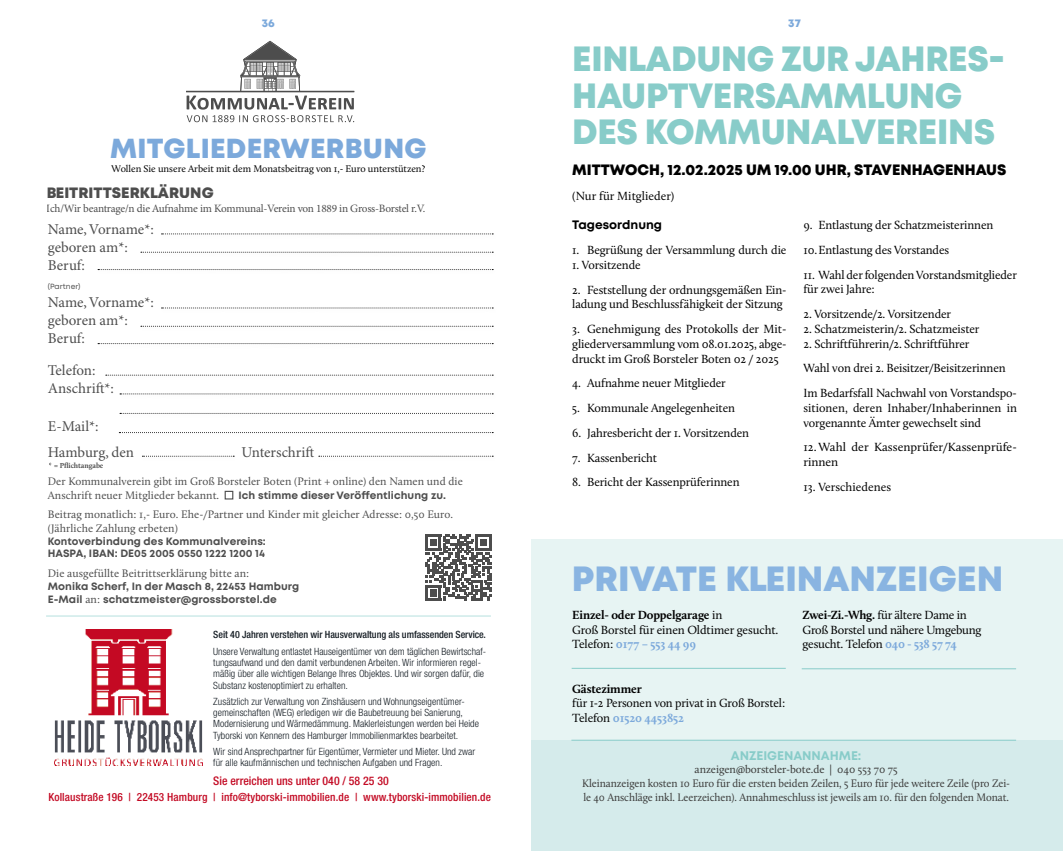
<style>
.page{position:relative;width:1063px;height:851px;background:#fff}
.page>*{position:absolute;margin:0;border:0;box-sizing:border-box;transform-origin:0 0}
.t1{font:800 35px/36.2px "Mont";letter-spacing:-.01em;color:#88ccc9}
.t2{font:800 35px "Mont";color:#89b4e1}
.t3{font:800 27.5px "Mont";letter-spacing:.01em;color:#7ca9db}
.t4{font:15px/18px "Minion Pro";letter-spacing:-.005em;color:#000}
.t5{font:800 15px "Mont";color:#000}
.t6{font:700 12.5px "Mont";letter-spacing:-.005em;color:#88ccc9}
.t7{font:12.25px/14.8px "Calluna";letter-spacing:-.01em;color:#000}
.t8{font:700 12.25px "Mont";color:#000}
.t9{font:700 12.25px "Calluna";letter-spacing:-.01em;color:#000}
.t10{font:500 condensed 11.88px "Helvetica Neue LT";color:#c30923}
.t11{font:11.25px/13.5px "Calluna";letter-spacing:.005em;color:#000}
.t12{font:11.25px/13.8px "Calluna";letter-spacing:-.005em;color:#3b3b3a;text-align:center}
.t13{font:500 condensed 11.25px "Helvetica Neue LT";letter-spacing:.01em;color:#c30923}
.t14{font:11.25px "Minion Pro";letter-spacing:-.025em;color:#000}
.t15{font:800 11.25px "Mont";color:#7ca9db}
.t16{font:700 10.62px/13.5px "Mont";letter-spacing:.005em;color:#000}
.t17{font:700 10.62px/12.8px "Mont";letter-spacing:.005em;color:#000;scale:.96 1}
.t18{font:300 condensed 10px/11.2px "Helvetica Neue LT";letter-spacing:.005em;color:#131b22}
.t19{font:10px "Calluna";letter-spacing:-.005em;color:#000}
.t20{font:500 condensed 10px "Helvetica Neue LT";letter-spacing:-.005em;color:#131b22}
.t21{font:700 7.5px "Calluna";letter-spacing:-.01em;color:#000}
.t22{font:7.5px "Mont";color:#000}
.s1{font-family:"Minion Pro";font-weight:400;font-size:10px}
.s2{font-family:"Calluna";font-weight:400;font-size:11.25px}
.s3{font-weight:700}
.s4{font-weight:700;color:#7ca9db}
</style>
<div class="page">
<svg style="left:425px;top:534px;width:67px;height:67px"></svg>
<svg style="left:186px;top:41px;width:168px;height:81px"></svg>
<hr style="left:46px;top:615px;width:445px;height:1px;background:#88ccc9">
<img style="left:54px;top:720px;width:148px;height:45px">
<img style="left:85px;top:629px;width:88px;height:86px">
<div style="left:160px;top:232px;width:338px;height:8px;background:#000;opacity:.32"></div>
<svg style="left:162px;top:233px;width:331px;height:1px"></svg>
<div style="left:139px;top:250px;width:359px;height:8px;background:#000;opacity:.32"></div>
<svg style="left:141px;top:252px;width:352px;height:1px"></svg>
<svg style="left:98px;top:269px;width:395px;height:1px"></svg>
<div style="left:160px;top:306px;width:338px;height:8px;background:#000;opacity:.32"></div>
<svg style="left:162px;top:307px;width:331px;height:1px"></svg>
<div style="left:139px;top:324px;width:359px;height:8px;background:#000;opacity:.32"></div>
<svg style="left:141px;top:326px;width:352px;height:1px"></svg>
<svg style="left:98px;top:343px;width:395px;height:1px"></svg>
<div style="left:104px;top:373px;width:394px;height:8px;background:#000;opacity:.32"></div>
<svg style="left:106px;top:375px;width:387px;height:1px"></svg>
<div style="left:118px;top:392px;width:380px;height:7px;background:#000;opacity:.32"></div>
<svg style="left:120px;top:393px;width:373px;height:1px"></svg>
<svg style="left:119px;top:432px;width:374px;height:1px"></svg>
<svg style="left:120px;top:413px;width:373px;height:1px"></svg>
<div style="left:141px;top:454px;width:98px;height:8px;background:#000;opacity:.32"></div>
<svg style="left:142px;top:456px;width:92px;height:1px"></svg>
<div style="left:317px;top:454px;width:181px;height:8px;background:#000;opacity:.32"></div>
<svg style="left:319px;top:456px;width:174px;height:1px"></svg>
<div style="left:531px;top:539px;width:532px;height:239px;background:#e7f4f3"></div>
<hr style="left:802px;top:668px;width:214px;height:1px;background:#88ccc9">
<hr style="left:572px;top:668px;width:214px;height:1px;background:#88ccc9">
<div style="left:531px;top:740px;width:532px;height:110px;background:#d5ebeb"></div>
<hr style="left:571px;top:739px;width:445px;height:1px;background:#88ccc9">
<p class="t15" style="left:262px;top:16px;width:14px">36</p>
<p class="t15" style="left:788px;top:16px;width:14px">37</p>
<h2 class="t3" style="left:110px;top:130px;width:318px">MITGLIEDERWERBUNG</h2>
<p class="t19" style="left:112px;top:162px;width:315px">Wollen Sie unsere Arbeit mit dem Monatsbeitrag von 1,- Euro unterstützen?</p>
<p class="t5" style="left:46px;top:182px;width:169px">BEITRITTSERKLÄRUNG</p>
<p class="t4" style="left:48px;top:220px;width:108px">Name, Vorname*: geboren am*:<br>Beruf:</p>
<p class="t22" style="left:48px;top:281px;width:34px">(Partner)</p>
<p class="t4" style="left:48px;top:294px;width:108px">Name, Vorname*: geboren am*:<br>Beruf:</p>
<p class="t4" style="left:48px;top:361px;width:68px">Telefon:<br>Anschrift*:</p>
<p class="t4" style="left:48px;top:413px;width:88px;line-height:26.2px">E-Mail*:<br>Hamburg, den</p>
<p class="t14" style="left:47px;top:202px;width:380px">Ich/Wir beantrage/n die Aufnahme im Kommunal-Verein von 1889 in Gross-Borstel r.V.</p>
<p class="t4" style="left:241px;top:444px;width:74px">Unterschrift</p>
<p class="t21" style="left:49px;top:460px;width:56px"><span class="s1">*</span> = Pflichtangabe</p>
<p class="t11" style="left:48px;top:474px;width:417px">Der Kommunalverein gibt im Groß Borsteler Boten (Print + online) den Namen und die<br>Anschrift neuer Mitglieder bekannt.</p>
<p class="t16" style="left:239px;top:488px;width:209px">Ich stimme dieser Veröffentlichung zu.</p>
<p class="t11" style="left:48px;top:507px;width:407px">Beitrag monatlich: 1,- Euro. Ehe-/Partner und Kinder mit gleicher Adresse: 0,50 Euro. (Jährliche Zahlung erbeten)</p>
<p class="t17" style="left:48px;top:534px;width:229px">Kontoverbindung des Kommunalvereins:<br>HASPA, IBAN: DE05 2005 0550 1222 1200 14</p>
<p class="t11" style="left:48px;top:566px;width:203px">Die ausgefüllte Beitrittserklärung bitte an:</p>
<p class="t16" style="left:48px;top:579px;width:253px">Monika Scherf, In der Masch 8, 22453 Hamburg<br>E-Mail <span class="s2">an:</span> schatzmeister@grossborstel.de</p>
<p class="t20" style="left:213px;top:628px;width:274px">Seit 40 Jahren verstehen wir Hausverwaltung als umfassenden Service.</p>
<p class="t18" style="left:213px;top:645px;width:274px">Unsere Verwaltung entlastet Hauseigentümer von dem täglichen Bewirtschaf&shy;tungsaufwand und den damit verbundenen Arbeiten. Wir informieren regel&shy;mäßig über alle wichtigen Belange Ihres Objektes. Und wir sorgen dafür, die Substanz kostenoptimiert zu erhalten.</p>
<p class="t18" style="left:213px;top:695px;width:267px">Zusätzlich zur Verwaltung von Zinshäusern und Wohnungseigentümer&shy;gemeinschaften (WEG) erledigen wir die Baubetreuung bei Sanierung, Modernisierung und Wärmedämmung. Maklerleistungen werden bei Heide Tyborski von Kennern des Hamburger Immobilienmarktes bearbeitet.</p>
<p class="t18" style="left:213px;top:745px;width:263px">Wir sind Ansprechpartner für Eigentümer, Vermieter und Mieter. Und zwar für alle kaufmännischen und technischen Aufgaben und Fragen.</p>
<p class="t10" style="left:213px;top:773px;width:177px">Sie erreichen uns unter 040 / 58 25 30</p>
<p class="t13" style="left:48px;top:790px;width:444px">Kollaustraße 196 | 22453 Hamburg | info@tyborski-immobilien.de | www.tyborski-immobilien.de</p>
<h1 class="t1" style="left:572px;top:42px;width:434px">EINLADUNG ZUR JAHRES-<br>HAUPTVERSAMMLUNG<br>DES KOMMUNALVEREINS</h1>
<p class="t5" style="left:572px;top:160px;width:436px">MITTWOCH, 12.02.2025 UM 19.00 UHR, STAVENHAGENHAUS</p>
<p class="t7" style="left:572px;top:188px;width:103px">(Nur für Mitglieder)</p>
<p class="t8" style="left:572px;top:217px;width:91px">Tagesordnung</p>
<p class="t7" style="left:572px;top:242px;width:216px">1. Begrüßung der Versammlung durch die</p>
<p class="t7" style="left:572px;top:257px;width:70px">1. Vorsitzende</p>
<p class="t7" style="left:572px;top:282px;width:216px">2. Feststellung der ordnungsgemäßen Ein&shy;ladung und Beschlussfähigkeit der Sitzung</p>
<p class="t7" style="left:572px;top:321px;width:216px;text-align:justify">3. Genehmigung des Protokolls der Mit&shy;gliederversammlung vom 08.01.2025, abge&shy;druckt im Groß Borsteler Boten 02 / 2025</p>
<p class="t7" style="left:572px;top:376px;width:155px">4. Aufnahme neuer Mitglieder</p>
<p class="t7" style="left:572px;top:400px;width:164px">5. Kommunale Angelegenheiten</p>
<p class="t7" style="left:572px;top:425px;width:178px">6. Jahresbericht der 1. Vorsitzenden</p>
<p class="t7" style="left:572px;top:450px;width:86px">7. Kassenbericht</p>
<p class="t7" style="left:572px;top:475px;width:169px">8. Bericht der Kassenprüferinnen</p>
<p class="t7" style="left:803px;top:212px;width:192px;line-height:24.8px">9. Entlastung der Schatzmeisterinnen<br>10.Entlastung des Vorstandes</p>
<p class="t7" style="left:803px;top:267px;width:215px">11. Wahl der folgenden Vorstandsmitglieder für zwei Jahre:</p>
<p class="t7" style="left:803px;top:306px;width:149px">2. Vorsitzende/2. Vorsitzender</p>
<p class="t7" style="left:803px;top:321px;width:178px">2. Schatzmeisterin/2. Schatzmeister</p>
<p class="t7" style="left:803px;top:331px;width:215px;line-height:24.8px">2. Schriftführerin/2. Schriftführer<br>Wahl von drei 2. Beisitzer/Beisitzerinnen<br>Im Bedarfsfall Nachwahl von Vorstandspo-</p>
<p class="t7" style="left:803px;top:400px;width:215px">sitionen, deren Inhaber/Inhaberinnen in vorgenannte Ämter gewechselt sind</p>
<p class="t7" style="left:803px;top:440px;width:215px">12.Wahl der Kassenprüfer/Kassenprüfe&shy;rinnen</p>
<p class="t7" style="left:803px;top:479px;width:89px">13. Verschiedenes</p>
<h1 class="t2" style="left:572px;top:555px;width:433px">PRIVATE KLEINANZEIGEN</h1>
<p class="t7" style="left:572px;top:607px;width:208px"><span class="s3">Einzel- oder Doppelgarage</span> in<br>Groß Borstel für einen Oldtimer gesucht.<br>Telefon: <span class="s4">0177 – 553 44 99</span></p>
<p class="t9" style="left:572px;top:680px;width:71px">Gästezimmer</p>
<p class="t7" style="left:572px;top:695px;width:214px">für 1-2 Personen von privat in Groß Borstel:<br>Telefon <span class="s4">01520 4453852</span></p>
<p class="t7" style="left:803px;top:607px;width:180px"><span class="s3">Zwei-Zi.-Whg.</span> für ältere Dame in<br>Groß Borstel und nähere Umgebung gesucht. Telefon <span class="s4">040 - 538 57 74</span></p>
<p class="t6" style="left:731px;top:747px;width:132px">ANZEIGENANNAHME:</p>
<p class="t12" style="left:582px;top:762px;width:430px">anzeigen@borsteler-bote.de | 040 553 70 75<br>Kleinanzeigen kosten 10 Euro für die ersten beiden Zeilen, 5 Euro für jede weitere Zeile (pro Zei&shy;le 40 Anschläge inkl. Leerzeichen). Annahmeschluss ist jeweils am 10. für den folgenden Monat.</p>
</div>
